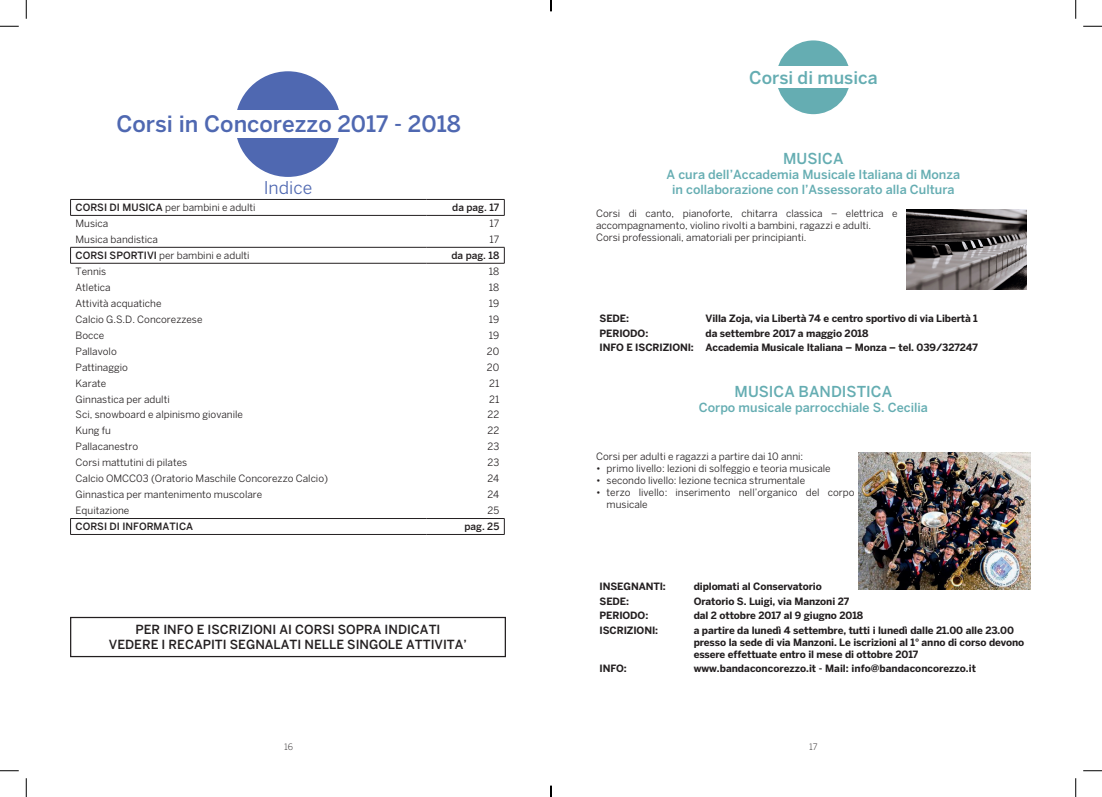
<style>
.page{position:relative;width:1102px;height:797px;background:#fff}
.page>*{position:absolute;margin:0;border:0;box-sizing:border-box;transform-origin:0 0}
.t1{font:500 22.5px "Benton Sans";color:#4f68b1}
.t2{font:500 17.5px "Benton Sans";color:#65adb2}
.t3{font:17.5px "Benton Sans";color:#4f68b1}
.t4{font:500 15px "Benton Sans";color:#65adb2}
.t5{font:500 12.5px/15px "Benton Sans";color:#65adb2;text-align:center}
.t6{font:500 12.5px/15px "Benton Sans";color:#231f20;text-align:center}
.t7{font:10px/12px "Benton Sans";color:#231f20}
.t8{font:700 10px/12px "Benton Sans";letter-spacing:-.01em;color:#231f20;text-align:center}
.t9{font:500 10px "Benton Sans";color:#231f20}
.t10{font:300 8.75px "Benton Sans";color:#231f20}
.s1{font-weight:500}
</style>
<div class="page">
<div style="left:235px;top:71px;width:106px;height:106px;background:#4f68b1;border-radius:50%"></div>
<div style="left:175px;top:110px;width:226px;height:28px;background:#fff"></div>
<div style="left:70px;top:617px;width:436px;height:40px;border:1px solid #231f20"></div>
<hr style="left:70px;top:199px;width:356px;height:1px;background:#231f20">
<svg style="left:70px;top:200px;width:1px;height:15px"></svg>
<hr style="left:426px;top:199px;width:78px;height:1px;background:#231f20">
<svg style="left:504px;top:200px;width:1px;height:15px"></svg>
<hr style="left:70px;top:215px;width:356px;height:1px;background:#231f20">
<hr style="left:426px;top:215px;width:78px;height:1px;background:#231f20">
<hr style="left:70px;top:247px;width:356px;height:1px;background:#231f20">
<svg style="left:70px;top:247px;width:1px;height:16px"></svg>
<hr style="left:426px;top:247px;width:78px;height:1px;background:#231f20">
<svg style="left:504px;top:247px;width:1px;height:16px"></svg>
<hr style="left:70px;top:263px;width:356px;height:1px;background:#231f20">
<hr style="left:426px;top:263px;width:78px;height:1px;background:#231f20">
<hr style="left:70px;top:518px;width:356px;height:1px;background:#231f20">
<svg style="left:70px;top:518px;width:1px;height:16px"></svg>
<hr style="left:426px;top:518px;width:78px;height:1px;background:#231f20">
<svg style="left:504px;top:518px;width:1px;height:16px"></svg>
<hr style="left:70px;top:534px;width:356px;height:1px;background:#231f20">
<hr style="left:426px;top:534px;width:78px;height:1px;background:#231f20">
<div style="left:776px;top:40px;width:74px;height:74px;background:#65adb2;border-radius:50%"></div>
<div style="left:725px;top:67px;width:176px;height:21px;background:#fff"></div>
<img style="left:906px;top:210px;width:119px;height:79px">
<img style="left:858px;top:453px;width:172px;height:136px">
<svg style="left:0;top:25px;width:19px;height:2px"></svg>
<svg style="left:1083px;top:25px;width:18px;height:2px"></svg>
<svg style="left:0;top:770px;width:19px;height:1px"></svg>
<svg style="left:1083px;top:770px;width:18px;height:1px"></svg>
<svg style="left:25px;top:0;width:2px;height:19px"></svg>
<svg style="left:25px;top:778px;width:2px;height:19px"></svg>
<svg style="left:1075px;top:0;width:1px;height:19px"></svg>
<svg style="left:1075px;top:778px;width:1px;height:19px"></svg>
<svg style="left:550px;top:785px;width:1px;height:12px"></svg>
<h1 class="t1" style="left:116px;top:110px;width:346px">Corsi in Concorezzo 2017 - 2018</h1>
<h2 class="t3" style="left:264px;top:178px;width:50px">Indice</h2>
<p class="t7" style="left:76px;top:201px;width:181px"><span class="s1">CORSI DI MUSICA</span> per bambini e adulti</p>
<p class="t9" style="left:452px;top:201px;width:49px">da pag. 17</p>
<p class="t7" style="left:76px;top:217px;width:34px">Musica</p>
<p class="t7" style="left:489px;top:217px;width:11px">17</p>
<p class="t7" style="left:76px;top:233px;width:84px">Musica bandistica</p>
<p class="t7" style="left:489px;top:233px;width:11px">17</p>
<p class="t7" style="left:76px;top:249px;width:175px"><span class="s1">CORSI SPORTIVI</span> per bambini e adulti</p>
<p class="t9" style="left:451px;top:249px;width:49px">da pag. 18</p>
<p class="t7" style="left:76px;top:265px;width:32px">Tennis</p>
<p class="t7" style="left:489px;top:265px;width:12px">18</p>
<p class="t7" style="left:76px;top:281px;width:37px">Atletica</p>
<p class="t7" style="left:489px;top:281px;width:12px">18</p>
<p class="t7" style="left:76px;top:297px;width:87px">Attività acquatiche</p>
<p class="t7" style="left:489px;top:297px;width:12px">19</p>
<p class="t7" style="left:76px;top:313px;width:128px">Calcio G.S.D. Concorezzese</p>
<p class="t7" style="left:489px;top:313px;width:12px">19</p>
<p class="t7" style="left:76px;top:329px;width:30px">Bocce</p>
<p class="t7" style="left:489px;top:329px;width:12px">19</p>
<p class="t7" style="left:76px;top:345px;width:43px">Pallavolo</p>
<p class="t7" style="left:487px;top:345px;width:14px">20</p>
<p class="t7" style="left:76px;top:361px;width:54px">Pattinaggio</p>
<p class="t7" style="left:487px;top:361px;width:14px">20</p>
<p class="t7" style="left:76px;top:377px;width:32px">Karate</p>
<p class="t7" style="left:489px;top:377px;width:12px">21</p>
<p class="t7" style="left:76px;top:393px;width:96px">Ginnastica per adulti</p>
<p class="t7" style="left:489px;top:393px;width:12px">21</p>
<p class="t7" style="left:76px;top:409px;width:169px">Sci, snowboard e alpinismo giovanile</p>
<p class="t7" style="left:487px;top:409px;width:13px">22</p>
<p class="t7" style="left:76px;top:424px;width:37px">Kung fu</p>
<p class="t7" style="left:487px;top:424px;width:13px">22</p>
<p class="t7" style="left:76px;top:440px;width:64px">Pallacanestro</p>
<p class="t7" style="left:487px;top:440px;width:13px">23</p>
<p class="t7" style="left:76px;top:456px;width:113px">Corsi mattutini di pilates</p>
<p class="t7" style="left:487px;top:456px;width:13px">23</p>
<p class="t7" style="left:76px;top:472px;width:254px">Calcio OMCC03 (Oratorio Maschile Concorezzo Calcio)</p>
<p class="t7" style="left:487px;top:472px;width:13px">24</p>
<p class="t7" style="left:76px;top:488px;width:188px">Ginnastica per mantenimento muscolare</p>
<p class="t7" style="left:487px;top:488px;width:13px">24</p>
<p class="t7" style="left:76px;top:504px;width:55px">Equitazione</p>
<p class="t7" style="left:487px;top:504px;width:13px">25</p>
<p class="t9" style="left:76px;top:520px;width:119px">CORSI DI INFORMATICA</p>
<p class="t9" style="left:464px;top:520px;width:36px">pag. 25</p>
<p class="t6" style="left:109px;top:622px;width:359px">PER INFO E ISCRIZIONI AI CORSI SOPRA INDICATI<br>VEDERE I RECAPITI SEGNALATI NELLE SINGOLE ATTIVITA’</p>
<h2 class="t2" style="left:749px;top:67px;width:130px">Corsi di musica</h2>
<h3 class="t4" style="left:783px;top:150px;width:62px">MUSICA</h3>
<p class="t5" style="left:666px;top:167px;width:295px">A cura dell’Accademia Musicale Italiana di Monza in collaborazione con l’Assessorato alla Cultura</p>
<p class="t7" style="left:596px;top:208px;width:303px">Corsi di canto, pianoforte, chitarra classica – elettrica e accompagnamento, violino rivolti a bambini, ragazzi e adulti.<br>Corsi professionali, amatoriali per principianti.</p>
<p class="t8" style="left:599px;top:312px;width:31px">SEDE:</p>
<p class="t8" style="left:705px;top:312px;width:274px">Villa Zoja, via Libertà 74 e centro sportivo di via Libertà 1</p>
<p class="t8" style="left:599px;top:327px;width:50px">PERIODO:</p>
<p class="t8" style="left:599px;top:326px;width:380px;line-height:14.5px">da settembre 2017 a maggio 2018<br>INFO E ISCRIZIONI: Accademia Musicale Italiana – Monza – tel. 039/327247</p>
<h3 class="t4" style="left:734px;top:383px;width:159px">MUSICA BANDISTICA</h3>
<p class="t5" style="left:698px;top:400px;width:231px">Corpo musicale parrocchiale S. Cecilia</p>
<p class="t7" style="left:596px;top:450px;width:209px">Corsi per adulti e ragazzi a partire dai 10 anni:</p>
<p class="t7" style="left:596px;top:462px;width:236px">• primo livello: lezioni di solfeggio e teoria musicale</p>
<p class="t7" style="left:596px;top:474px;width:211px">• secondo livello: lezione tecnica strumentale</p>
<p class="t7" style="left:606px;top:486px;width:249px;text-indent:-11px">• terzo livello: inserimento nell’organico del corpo musicale</p>
<p class="t8" style="left:599px;top:580px;width:68px">INSEGNANTI:</p>
<p class="t8" style="left:693px;top:580px;width:130px">diplomati al Conservatorio</p>
<p class="t8" style="left:599px;top:595px;width:31px">SEDE:</p>
<p class="t8" style="left:693px;top:595px;width:157px">Oratorio S. Luigi, via Manzoni 27</p>
<p class="t8" style="left:599px;top:609px;width:50px">PERIODO:</p>
<p class="t8" style="left:693px;top:609px;width:171px">dal 2 ottobre 2017 al 9 giugno 2018</p>
<p class="t8" style="left:599px;top:624px;width:60px">ISCRIZIONI:</p>
<p class="t8" style="left:693px;top:624px;width:332px;text-align:left">a partire da lunedì 4 settembre, tutti i lunedì dalle 21.00 alle 23.00 presso la sede di via Manzoni. Le iscrizioni al 1° anno di corso devono essere effettuate entro il mese di ottobre 2017</p>
<p class="t8" style="left:599px;top:662px;width:29px">INFO:</p>
<p class="t8" style="left:693px;top:662px;width:284px">www.bandaconcorezzo.it - Mail: info@bandaconcorezzo.it</p>
<p class="t10" style="left:284px;top:741px;width:10px">16</p>
<p class="t10" style="left:809px;top:741px;width:10px">17</p>
</div>
